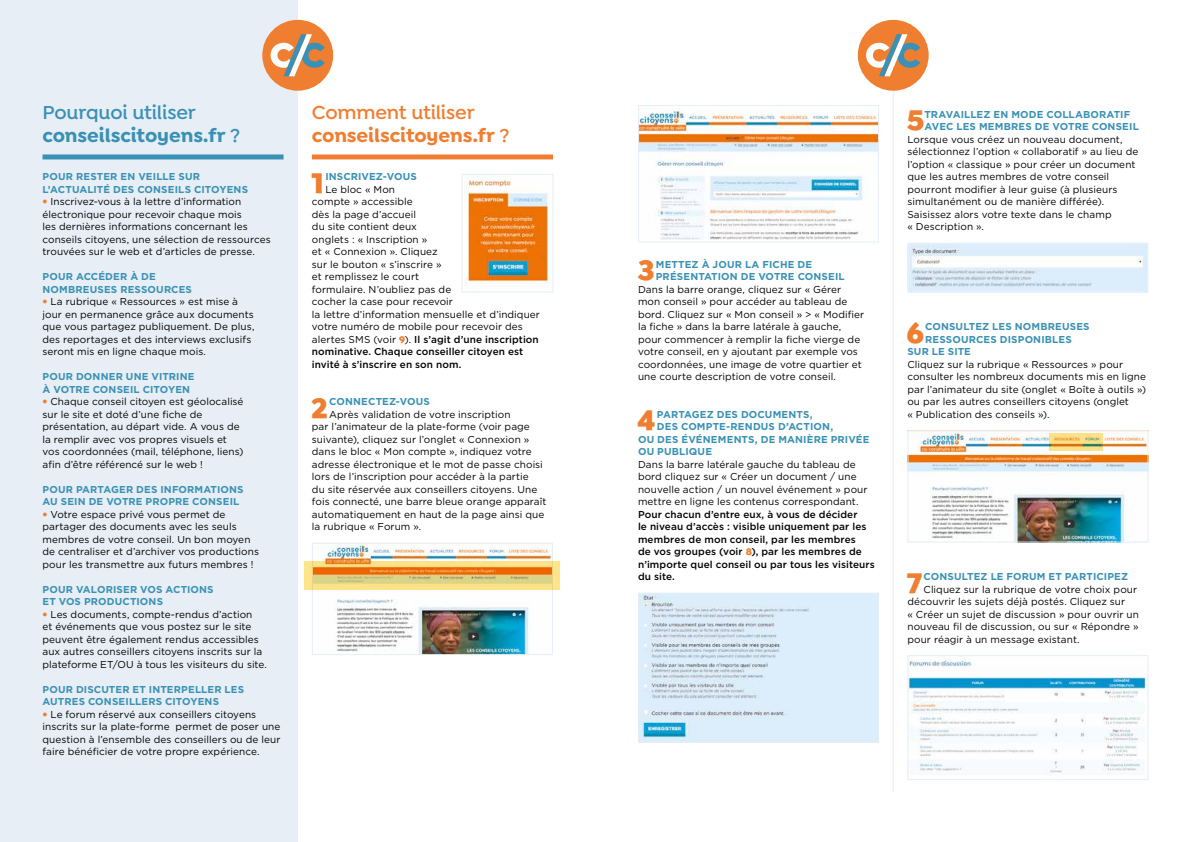
<style>
.page{position:relative;width:1191px;height:842px;background:#fff}
.page>*{position:absolute;margin:0;border:0;box-sizing:border-box;transform-origin:0 0}
.t1{font:900 29.2px "Isidora Sans Alt";color:#f07e31}
.t2{font:700 20px/23px "Isidora Sans Alt";letter-spacing:-.005em;color:#3a91b5}
.t3{font:700 20px/23px "Isidora Sans Alt";letter-spacing:-.005em;color:#f07e31}
.t4{font:10px/12.5px "Gotham";letter-spacing:.005em;color:#000}
.t5{font:700 10px/12.5px "Gotham";letter-spacing:.015em;color:#3a91b5}
.t6{font:500 10px/12.5px "Gotham";letter-spacing:.01em;color:#000}
.s1{font-weight:600}
.s2{font-weight:900;color:#f07e31}
.s3{font-family:"Isidora Sans Alt";font-weight:900;color:#f07e31}
.s4{font-weight:500}
</style>
<div class="page">
<hr style="left:892px;top:84px;width:1px;height:709px;background:#e7eef5">
<div style="left:0;top:0;width:298px;height:842px;background:#e7eef5"></div>
<img style="left:464px;top:176px;width:85px;height:113px">
<div style="left:461px;top:174px;width:92px;height:119px;border:1px solid #e7eef5"></div>
<img style="left:640px;top:108px;width:237px;height:131px">
<div style="left:638px;top:105px;width:241px;height:138px;border:1px solid #e7eef5"></div>
<img style="left:909px;top:659px;width:237px;height:114px">
<div style="left:907px;top:655px;width:241px;height:125px;border:1px solid #e7eef5"></div>
<img style="left:640px;top:595px;width:237px;height:145px">
<div style="left:638px;top:593px;width:241px;height:150px;border:1px solid #e7eef5"></div>
<div style="left:262px;top:20px;width:71px;height:71px;background:#f07e31;border-radius:50%"></div>
<svg style="left:270px;top:34px;width:55px;height:42px"></svg>
<div style="left:857px;top:20px;width:71px;height:71px;background:#f07e31;border-radius:50%"></div>
<svg style="left:866px;top:34px;width:54px;height:42px"></svg>
<div style="left:43px;top:154px;width:240px;height:5px;background:#3a91b5"></div>
<div style="left:312px;top:154px;width:241px;height:5px;background:#f07e31"></div>
<img style="left:323px;top:545px;width:228px;height:108px">
<div style="left:312px;top:543px;width:241px;height:112px;border:1px solid #e7eef5"></div>
<img style="left:909px;top:432px;width:237px;height:109px">
<div style="left:907px;top:430px;width:241px;height:113px;border:1px solid #e7eef5"></div>
<svg style="left:305px;top:561px;width:255px;height:29px;background:#ecbd66"></svg>
<svg style="left:1049px;top:433px;width:53px;height:18px"></svg>
<div style="left:908px;top:243px;width:240px;height:49px;background:#dceefb"></div>
<img style="left:912px;top:246px;width:232px;height:41px">
<div style="left:907px;top:243px;width:241px;height:50px;border:1px solid #eaf3fc"></div>
<h2 class="t2" style="left:43px;top:100px;width:199px"><span class="s1">Pourquoi utiliser </span>conseilscitoyens.fr <span class="s1">?</span></h2>
<h2 class="t3" style="left:312px;top:100px;width:199px"><span class="s1">Comment utiliser </span>conseilscitoyens.fr <span class="s1">?</span></h2>
<p class="t5" style="left:43px;top:170px;width:207px">POUR RESTER EN VEILLE SUR<br>L’ACTUALITÉ DES CONSEILS CITOYENS</p>
<p class="t4" style="left:43px;top:195px;width:230px"><span class="s2">•</span> Inscrivez-vous à la lettre d’information électronique pour recevoir chaque mois<br>les dernières informations concernant les conseils citoyens, une sélection de ressources trouvées sur le web et d’articles de presse.</p>
<p class="t5" style="left:43px;top:270px;width:151px">POUR ACCÉDER À DE<br>NOMBREUSES RESSOURCES</p>
<p class="t4" style="left:43px;top:295px;width:213px"><span class="s2">•</span> La rubrique « Ressources » est mise à jour en permanence grâce aux documents que vous partagez publiquement. De plus, des reportages et des interviews exclusifs seront mis en ligne chaque mois.</p>
<p class="t5" style="left:43px;top:370px;width:154px">POUR DONNER UNE VITRINE<br>À VOTRE CONSEIL CITOYEN</p>
<p class="t4" style="left:43px;top:395px;width:202px"><span class="s2">•</span> Chaque conseil citoyen est géolocalisé sur le site et doté d’une fiche de présentation, au départ vide. A vous de la remplir avec vos propres visuels et vos coordonnées (mail, téléphone, liens) afin d’être référencé sur le web !</p>
<p class="t5" style="left:43px;top:483px;width:203px">POUR PARTAGER DES INFORMATIONS<br>AU SEIN DE VOTRE PROPRE CONSEIL</p>
<p class="t4" style="left:43px;top:508px;width:218px"><span class="s2">•</span> Votre espace privé vous permet de partager des documents avec les seuls membres de votre conseil. Un bon moyen de centraliser et d’archiver vos productions pour les transmettre aux futurs membres !</p>
<p class="t5" style="left:43px;top:583px;width:173px">POUR VALORISER VOS ACTIONS<br>ET VOS PRODUCTIONS</p>
<p class="t4" style="left:43px;top:608px;width:226px"><span class="s2">•</span> Les documents, compte-rendus d’action<br>et événements que vous postez sur le site peuvent être également rendus accessibles aux autres conseillers citoyens inscrits sur la plateforme ET/OU à tous les visiteurs du site.</p>
<p class="t5" style="left:43px;top:683px;width:203px">POUR DISCUTER ET INTERPELLER LES<br>AUTRES CONSEILLERS CITOYENS</p>
<p class="t4" style="left:43px;top:708px;width:239px"><span class="s2">•</span> Le forum réservé aux conseillers citoyens inscrits sur la plate-forme permet de poser une question à l’ensemble des conseillers ou de leur faire bénéficier de votre propre expérience.</p>
<h1 class="t1" style="left:311px;top:164px;width:14px">1</h1>
<p class="t5" style="left:325px;top:170px;width:93px">INSCRIVEZ-VOUS</p>
<p class="t4" style="left:312px;top:183px;width:230px;text-indent:13px">Le bloc « Mon<br>compte » accessible<br>dès la page d’accueil<br>du site contient deux<br>onglets : « Inscription »<br>et « Connexion ». Cliquez<br>sur le bouton « s’inscrire »<br>et remplissez le court<br>formulaire. N’oubliez pas de<br>cocher la case pour recevoir<br>la lettre d’information mensuelle et d’indiquer votre numéro de mobile pour recevoir des alertes SMS (voir <span class="s3">9</span>). <span class="s4">Il s’agit d’une inscription nominative. Chaque conseiller citoyen est invité à s’inscrire en son nom.</span></p>
<h1 class="t1" style="left:311px;top:389px;width:18px">2</h1>
<p class="t5" style="left:329px;top:395px;width:102px">CONNECTEZ-VOUS</p>
<p class="t4" style="left:312px;top:408px;width:236px;text-indent:17px">Après validation de votre inscription<br>par l’animateur de la plate-forme (voir page suivante), cliquez sur l’onglet « Connexion » dans le bloc « Mon compte », indiquez votre adresse électronique et le mot de passe choisi lors de l’inscription pour accéder à la partie<br>du site réservée aux conseillers citoyens. Une fois connecté, une barre bleue orange apparaît automatiquement en haut de la page ainsi que la rubrique « Forum ».</p>
<h1 class="t1" style="left:638px;top:252px;width:18px">3</h1>
<p class="t5" style="left:656px;top:258px;width:190px">METTEZ À JOUR LA FICHE DE<br>PRÉSENTATION DE VOTRE CONSEIL</p>
<p class="t4" style="left:638px;top:283px;width:228px">Dans la barre orange, cliquez sur « Gérer mon conseil » pour accéder au tableau de bord. Cliquez sur « Mon conseil » &gt; « Modifier la fiche » dans la barre latérale à gauche, pour commencer à remplir la fiche vierge de votre conseil, en y ajoutant par exemple vos coordonnées, une image de votre quartier et une courte description de votre conseil.</p>
<h1 class="t1" style="left:637px;top:402px;width:20px">4</h1>
<p class="t5" style="left:657px;top:408px;width:157px">PARTAGEZ DES DOCUMENTS,</p>
<p class="t5" style="left:657px;top:420px;width:178px">DES COMPTE-RENDUS D’ACTION,</p>
<p class="t5" style="left:638px;top:433px;width:233px">OU DES ÉVÉNEMENTS, DE MANIÈRE PRIVÉE</p>
<p class="t5" style="left:638px;top:445px;width:76px">OU PUBLIQUE</p>
<p class="t4" style="left:638px;top:458px;width:231px">Dans la barre latérale gauche du tableau de bord cliquez sur « Créer un document / une nouvelle action / un nouvel événement » pour mettre en ligne les contenus correspondant.</p>
<p class="t6" style="left:638px;top:508px;width:238px">Pour chacun d’entre eux, à vous de décider<br>le niveau d’accès : visible uniquement par les membres de mon conseil, par les membres<br>de vos groupes (voir <span class="s3">8</span>), par les membres de n’importe quel conseil ou par tous les visiteurs du site.</p>
<h1 class="t1" style="left:906px;top:102px;width:19px">5</h1>
<p class="t5" style="left:924px;top:108px;width:216px">TRAVAILLEZ EN MODE COLLABORATIF<br>AVEC LES MEMBRES DE VOTRE CONSEIL</p>
<p class="t4" style="left:907px;top:133px;width:232px">Lorsque vous créez un nouveau document, sélectionnez l’option « collaboratif » au lieu de l’option « classique » pour créer un document que les autres membres de votre conseil pourront modifier à leur guise (à plusieurs simultanément ou de manière différée).<br>Saisissez alors votre texte dans le champ<br>« Description ».</p>
<h1 class="t1" style="left:906px;top:314px;width:19px">6</h1>
<p class="t5" style="left:925px;top:320px;width:166px">CONSULTEZ LES NOMBREUSES</p>
<p class="t5" style="left:925px;top:333px;width:148px">RESSOURCES DISPONIBLES</p>
<p class="t5" style="left:907px;top:345px;width:65px">SUR LE SITE</p>
<p class="t4" style="left:907px;top:358px;width:240px">Cliquez sur la rubrique « Ressources » pour consulter les nombreux documents mis en ligne par l’animateur du site (onglet « Boîte à outils ») ou par les autres conseillers citoyens (onglet<br>« Publication des conseils »).</p>
<h1 class="t1" style="left:907px;top:564px;width:17px">7</h1>
<p class="t5" style="left:923px;top:570px;width:206px">CONSULTEZ LE FORUM ET PARTICIPEZ</p>
<p class="t4" style="left:907px;top:583px;width:233px;text-indent:16px">Cliquez sur la rubrique de votre choix pour découvrir les sujets déjà postés. Cliquez sur<br>« Créer un sujet de discussion » pour ouvrir un nouveau fil de discussion, ou sur « Répondre » pour réagir à un message existant.</p>
</div>
